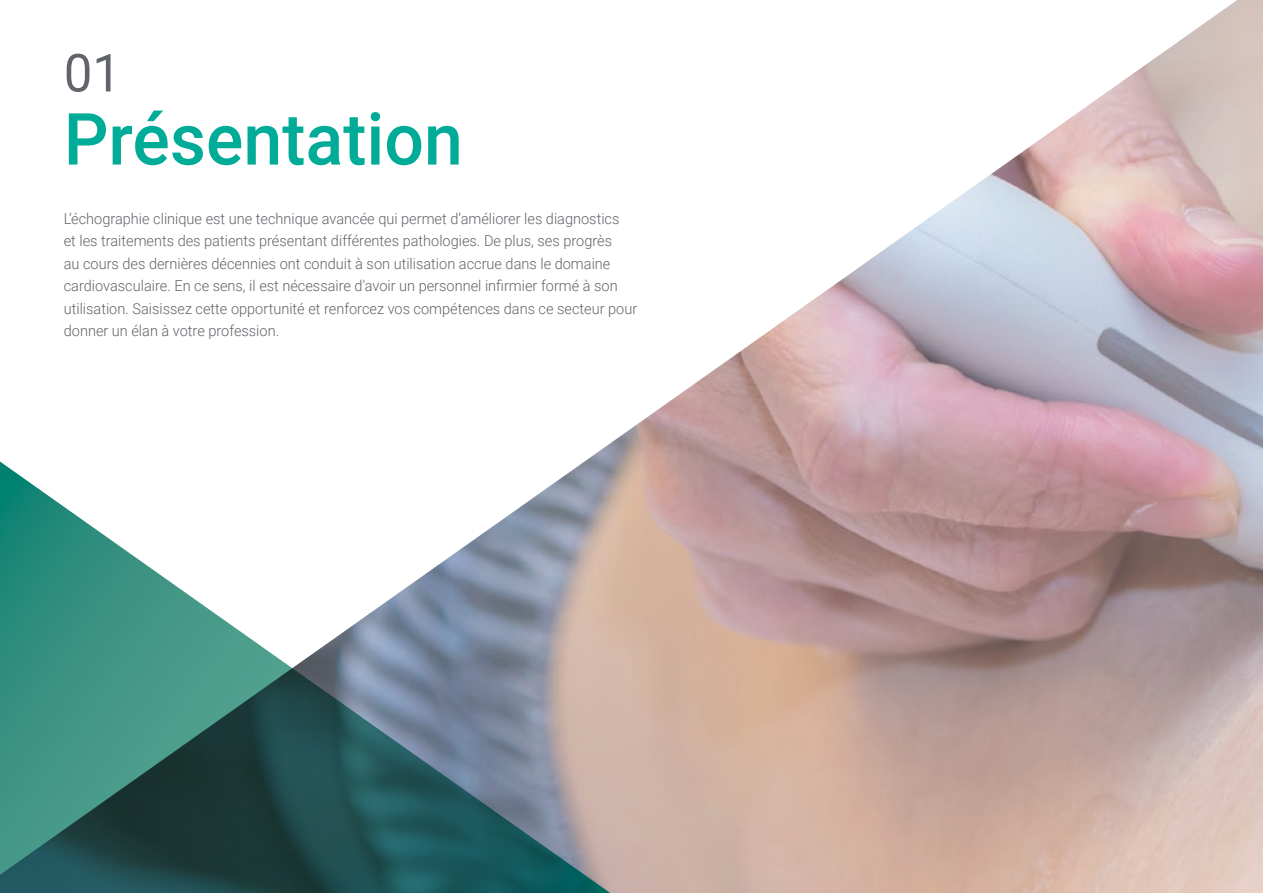
<style>
.page{position:relative;width:1263px;height:893px;background:#fff}
.page>*{position:absolute;margin:0;border:0;box-sizing:border-box;transform-origin:0 0}
.t1{font:500 72px "Roboto";color:#00ab97}
.t2{font:52.5px "Roboto";color:#61646a}
.t3{font:300 15px/22.5px "Roboto";color:#61646a}
</style>
<div class="page">
<img style="left:607px;top:0;width:656px;height:893px">
<svg style="left:0;top:446px;width:640px;height:447px"></svg>
<h2 class="t2" style="left:64px;top:36px;width:59px">01</h2>
<h1 class="t1" style="left:64px;top:89px;width:401px">Présentation</h1>
<p class="t3" style="left:64px;top:207px;width:575px">L’échographie clinique est une technique avancée qui permet d’améliorer les diagnostics<br>et les traitements des patients présentant différentes pathologies. De plus, ses progrès<br>au cours des dernières décennies ont conduit à son utilisation accrue dans le domaine cardiovasculaire. En ce sens, il est nécessaire d'avoir un personnel infirmier formé à son utilisation. Saisissez cette opportunité et renforcez vos compétences dans ce secteur pour donner un élan à votre profession.</p>
</div>
